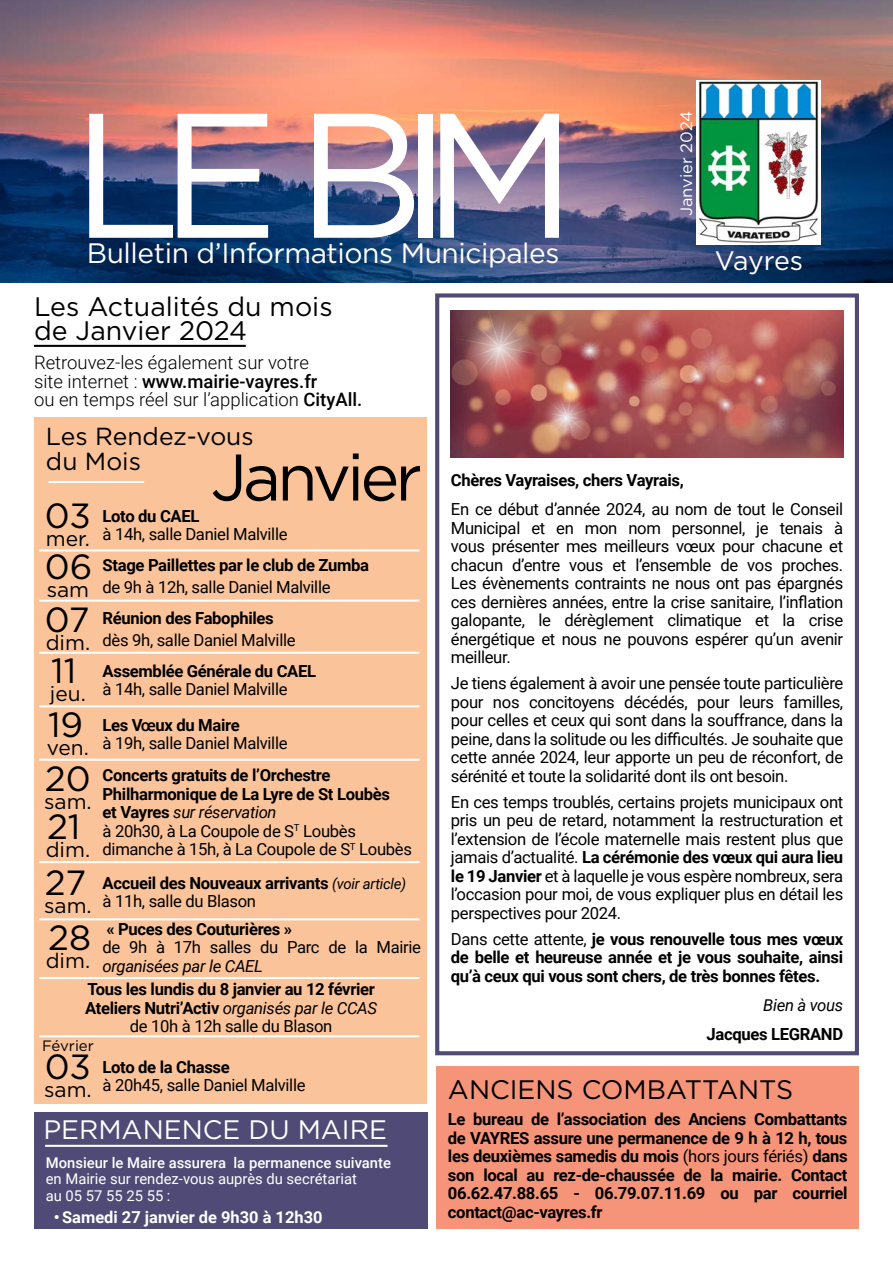
<style>
.page{position:relative;width:893px;height:1263px;background:#fff}
.page>*{position:absolute;margin:0;border:0;box-sizing:border-box;transform-origin:0 0}
.t1{font:177.15px "Gotham";color:#fff}
.t2{font:65.7px "Gotham";letter-spacing:-.06em;color:#000}
.t3{font:34.95px "Gotham";color:#000}
.t4{font:28.2px "Gotham";letter-spacing:-.015em;color:#fff}
.t5{font:26.7px/24.6px "Gotham";color:#000}
.t6{font:26.7px "Gotham";color:#fff}
.t7{font:24.6px/24.6px "Gotham";color:#000}
.t8{font:21px "Gotham";color:#000}
.t9{font:300 18.45px/18.5px "Roboto";color:#000}
.t10{font:16.65px/18.5px "Roboto";letter-spacing:-.02em;color:#000;text-align:justify}
.t11{font:700 16.65px/18.5px "Roboto";letter-spacing:-.02em;color:#000}
.t12{font:italic 16.65px "Roboto";letter-spacing:-.02em;color:#000}
.t13{font:700 16.5px "Roboto";color:#fff}
.t14{font:16.5px "Gotham";color:#fff}
.t15{font:15px "Gotham";color:#000}
.t16{font:14.85px/16.5px "Roboto";color:#fff}
.t17{font:500 14.85px "Roboto";color:#fff}
.s1{font-weight:500}
.s2{font-weight:700}
.s3{font-weight:400;font-style:italic}
.s4{font-weight:400}
.s5{font-weight:400;font-style:italic;font-size:14.85px}
</style>
<div class="page">
<img style="left:0;top:0;width:893px;height:282px">
<img style="left:696px;top:81px;width:124px;height:163px">
<hr style="left:34px;top:345px;width:212px;height:2px;background:#000">
<div style="left:34px;top:417px;width:393px;height:686px;background:#fbc39a"></div>
<hr style="left:49px;top:481px;width:95px;height:2px;background:#fff">
<hr style="left:39px;top:1035px;width:381px;height:2px;background:#fff">
<hr style="left:39px;top:549px;width:381px;height:2px;background:#fff">
<hr style="left:39px;top:705px;width:381px;height:2px;background:#fff">
<hr style="left:39px;top:918px;width:381px;height:2px;background:#fff">
<hr style="left:39px;top:977px;width:381px;height:2px;background:#fff">
<hr style="left:39px;top:652px;width:381px;height:2px;background:#fff">
<hr style="left:39px;top:600px;width:381px;height:2px;background:#fff">
<hr style="left:39px;top:759px;width:381px;height:2px;background:#fff">
<hr style="left:39px;top:861px;width:381px;height:2px;background:#fff">
<div style="left:435px;top:293px;width:424px;height:762px;border:4px solid #504b76"></div>
<img style="left:451px;top:310px;width:392px;height:147px">
<div style="left:437px;top:1066px;width:422px;height:163px;background:#f59478"></div>
<div style="left:34px;top:1112px;width:393px;height:116px;background:#504b76"></div>
<hr style="left:45px;top:1145px;width:343px;height:2px;background:#fff">
<h1 class="t1" style="left:72px;top:62px;width:506px">LE BIM</h1>
<h3 class="t4" style="left:87px;top:235px;width:474px">Bulletin d’Informations Municipales</h3>
<p class="t14" style="left:676px;top:216px;width:107px;rotate:-90deg">Janvier 2024</p>
<h3 class="t6" style="left:715px;top:243px;width:90px">Vayres</h3>
<h3 class="t5" style="left:34px;top:293px;width:300px">Les Actualités du mois de Janvier 2024</h3>
<p class="t9" style="left:34px;top:353px;width:330px">Retrouvez-les également sur votre<br>site internet : <span class="s1">www.mairie-vayres.fr<br></span>ou en temps réel sur l’application <span class="s1">CityAll.</span></p>
<h3 class="t7" style="left:46px;top:424px;width:209px">Les Rendez-vous du Mois</h3>
<h2 class="t2" style="left:211px;top:435px;width:213px">Janvier</h2>
<h3 class="t3" style="left:45px;top:493px;width:48px">03</h3>
<p class="t8" style="left:46px;top:525px;width:46px">mer.</p>
<p class="t11" style="left:103px;top:506px;width:98px">Loto du CAEL</p>
<p class="t10" style="left:103px;top:524px;width:186px">à 14h, salle Daniel Malville</p>
<h3 class="t3" style="left:45px;top:544px;width:49px">06</h3>
<p class="t8" style="left:47px;top:576px;width:44px">sam</p>
<h3 class="t3" style="left:45px;top:597px;width:46px">07</h3>
<p class="t8" style="left:46px;top:629px;width:46px">dim.</p>
<h3 class="t3" style="left:51px;top:648px;width:27px">11</h3>
<p class="t8" style="left:50px;top:680px;width:37px">jeu.</p>
<h3 class="t3" style="left:48px;top:702px;width:37px">19</h3>
<p class="t8" style="left:47px;top:734px;width:44px">ven.</p>
<h3 class="t3" style="left:45px;top:756px;width:47px">20</h3>
<p class="t8" style="left:44px;top:788px;width:49px">sam.</p>
<h3 class="t3" style="left:47px;top:804px;width:35px">21</h3>
<p class="t8" style="left:46px;top:836px;width:46px">dim.</p>
<h3 class="t3" style="left:45px;top:860px;width:43px">27</h3>
<p class="t8" style="left:44px;top:892px;width:49px">sam.</p>
<p class="t11" style="left:103px;top:555px;width:268px">Stage Paillettes par le club de Zumba</p>
<p class="t10" style="left:103px;top:577px;width:229px">de 9h à 12h, salle Daniel Malville</p>
<p class="t11" style="left:103px;top:608px;width:173px">Réunion des Fabophiles</p>
<p class="t10" style="left:103px;top:630px;width:195px">dès 9h, salle Daniel Malville</p>
<p class="t11" style="left:103px;top:661px;width:215px">Assemblée Générale du CAEL</p>
<p class="t10" style="left:103px;top:679px;width:186px">à 14h, salle Daniel Malville</p>
<p class="t10" style="left:103px;top:715px;width:186px"><span class="s2">Les V</span><span class="s1">œ</span><span class="s2">ux du Maire<br></span>à 19h, salle Daniel Malville</p>
<p class="t11" style="left:103px;top:765px;width:311px">Concerts gratuits de l’Orchestre Philharmonique de La Lyre de St Loubès<br>et Vayres <span class="s3">sur réservation<br></span><span class="s4">à 20h30, à La Coupole de S</span><sup>T</sup> <span class="s4">Loubès dimanche à 15h, à La Coupole de S</span><sup>T</sup> <span class="s4">Loubès</span></p>
<p class="t11" style="left:103px;top:873px;width:305px">Accueil des Nouveaux arrivants <span class="s5">(voir article) </span><span class="s4">à 11h, salle du Blason</span></p>
<p class="t11" style="left:106px;top:919px;width:187px">« Puces des Couturières »</p>
<p class="t10" style="left:103px;top:937px;width:320px">de 9h à 17h salles du Parc de la Mairie</p>
<p class="t12" style="left:103px;top:954px;width:162px">organisées par le CAEL</p>
<p class="t11" style="left:85px;top:979px;width:294px;text-align:center">Tous les lundis du 8 janvier au 12 février<br>Ateliers Nutri’Activ <span class="s3">organisés par le CCAS </span><span class="s4">de 10h à 12h salle du Blason</span></p>
<h3 class="t3" style="left:48px;top:915px;width:44px">28</h3>
<p class="t8" style="left:46px;top:947px;width:46px">dim.</p>
<p class="t15" style="left:42px;top:1036px;width:53px">Février</p>
<h3 class="t3" style="left:45px;top:1044px;width:48px">03</h3>
<p class="t8" style="left:44px;top:1076px;width:49px">sam.</p>
<p class="t11" style="left:103px;top:1057px;width:129px">Loto de la Chasse</p>
<p class="t10" style="left:103px;top:1075px;width:204px">à 20h45, salle Daniel Malville</p>
<h3 class="t6" style="left:43px;top:1112px;width:345px">PERMANENCE DU MAIRE</h3>
<p class="t17" style="left:46px;top:1152px;width:347px">Monsieur le Maire assurera la permanence suivante</p>
<p class="t16" style="left:46px;top:1170px;width:313px">en Mairie sur rendez-vous auprès du secrétariat au 05 57 55 25 55 :</p>
<p class="t13" style="left:54px;top:1206px;width:270px">• Samedi 27 janvier de 9h30 à 12h30</p>
<p class="t11" style="left:451px;top:470px;width:234px">Chères Vayraises, chers Vayrais,</p>
<p class="t10" style="left:451px;top:499px;width:394px">En ce début d’année 2024, au nom de tout le Conseil Municipal et en mon nom personnel, je tenais à vous présenter mes meilleurs vœux pour chacune et chacun d’entre vous et l’ensemble de vos proches.<br>Les évènements contraints ne nous ont pas épargnés ces dernières années, entre la crise sanitaire, l’inflation galopante, le dérèglement climatique et la crise énergétique et nous ne pouvons espérer qu’un avenir meilleur.</p>
<p class="t10" style="left:451px;top:673px;width:394px">Je tiens également à avoir une pensée toute particulière pour nos concitoyens décédés, pour leurs familles, pour celles et ceux qui sont dans la souffrance, dans la peine, dans la solitude ou les difficultés. Je souhaite que cette année 2024, leur apporte un peu de réconfort, de sérénité et toute la solidarité dont ils ont besoin.</p>
<p class="t10" style="left:451px;top:792px;width:394px">En ces temps troublés, certains projets municipaux ont pris un peu de retard, notamment la restructuration et l’extension de l’école maternelle mais restent plus que jamais d’actualité. <span class="s2">La cérémonie des vœux qui aura lieu le 19 Janvier</span> et à laquelle je vous espère nombreux, sera l’occasion pour moi, de vous expliquer plus en détail les perspectives pour 2024.</p>
<p class="t11" style="left:451px;top:929px;width:394px;text-align:justify"><span class="s4">Dans cette attente,</span> je vous renouvelle tous mes vœux de belle et heureuse année et je vous souhaite, ainsi qu’à ceux qui vous sont chers, de très bonnes fêtes.</p>
<p class="t12" style="left:763px;top:993px;width:81px">Bien à vous</p>
<p class="t11" style="left:706px;top:1024px;width:138px">Jacques LEGRAND</p>
<h3 class="t5" style="left:448px;top:1077px;width:347px">ANCIENS COMBATTANTS</h3>
<p class="t11" style="left:448px;top:1109px;width:401px;text-align:justify">Le bureau de l’association des Anciens Combattants de VAYRES assure une permanence de 9 h à 12 h, tous les deuxièmes samedis du mois <span class="s4">(hors jours fériés)</span> dans son local au rez-de-chaussée de la mairie. Contact 06.62.47.88.65 - 06.79.07.11.69 ou par courriel contact@ac-vayres.fr</p>
</div>
